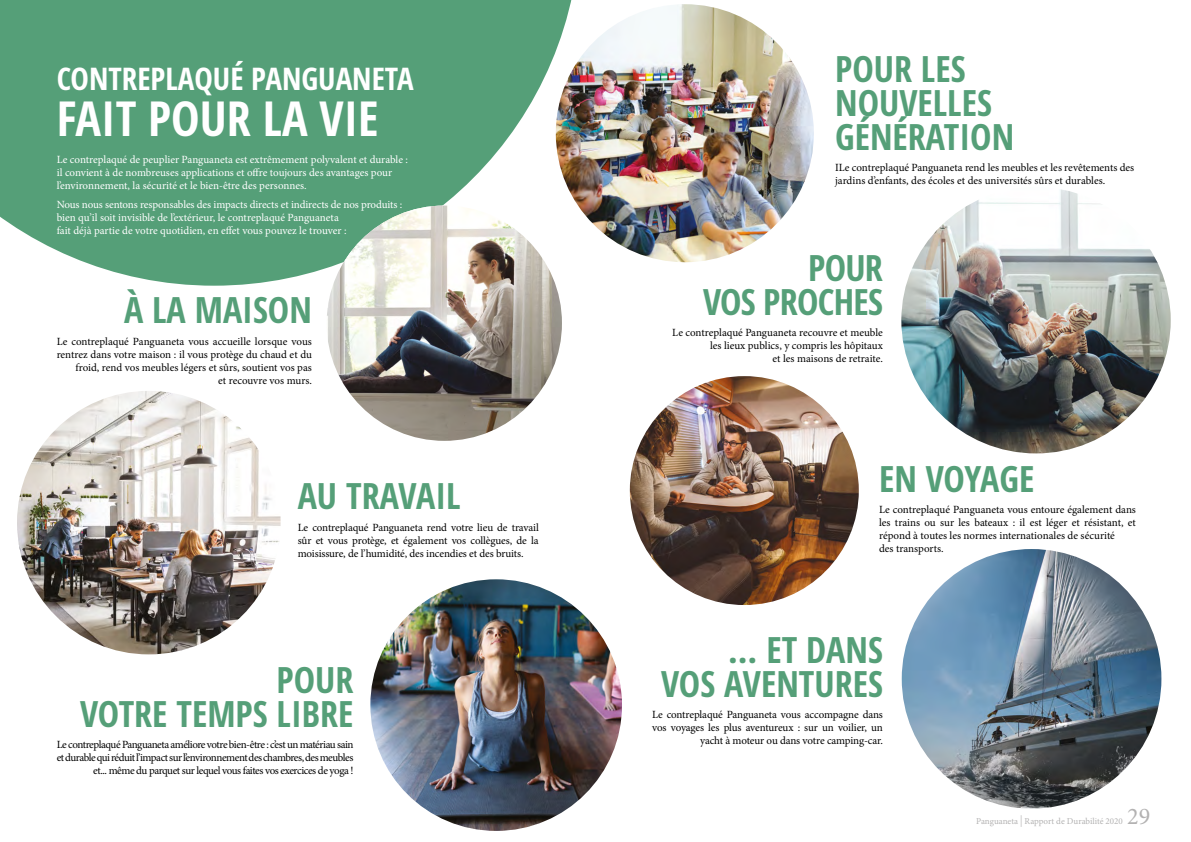
<style>
.page{position:relative;width:1191px;height:842px;background:#fff}
.page>*{position:absolute;margin:0;border:0;box-sizing:border-box;transform-origin:0 0}
.t1{font:700 48px "Germano";color:#fff}
.t2{font:700 36px/34px "Germano";color:#559f78;text-align:right}
.t3{font:700 36px/34px "Germano";letter-spacing:-.02em;color:#559f78;text-align:right}
.t4{font:700 31px "Germano";color:#fff}
.t5{font:24px "Minion Pro";color:#b3b2b2}
.t6{font:11px/13px "Minion Pro";letter-spacing:-.01em;color:#000;text-align:right}
.t7{font:11px/13px "Minion Pro";letter-spacing:-.005em;color:#fff}
.t8{font:11px/13px "Minion Pro";letter-spacing:-.04em;color:#000;text-align:right}
.t9{font:9px "Minion Pro";color:#b3b2b2}
.s1{font-size:11.7px}
</style>
<div class="page">
<svg style="left:0;top:0;width:580px;height:286px;background:#6aab89"></svg>
<img style="left:326px;top:206px;width:236px;height:235px;border-radius:118px">
<img style="left:17px;top:391px;width:264px;height:263px;border-radius:132px">
<img style="left:370px;top:579px;width:252px;height:252px;border-radius:126px">
<img style="left:630px;top:376px;width:228px;height:229px;border-radius:114px">
<img style="left:556px;top:4px;width:258px;height:258px;border-radius:129px">
<img style="left:901px;top:189px;width:269px;height:264px">
<img style="left:901px;top:549px;width:260px;height:260px;border-radius:130px">
<h3 class="t4" style="left:57px;top:57px;width:358px">CONTREPLAQUÉ PANGUANETA</h3>
<h1 class="t1" style="left:57px;top:85px;width:323px">FAIT POUR LA VIE</h1>
<p class="t7" style="left:57px;top:153px;width:353px">Le contreplaqué de peuplier Panguaneta est extrêmement polyvalent et durable : il convient à de nombreuses applications et offre toujours des avantages pour l’environnement, la sécurité et le bien-être des personnes.</p>
<p class="t7" style="left:57px;top:198px;width:347px">Nous nous sentons responsables des impacts directs et indirects de nos produits : bien qu’il soit invisible de l’extérieur, le contreplaqué Panguaneta<br>fait déjà partie de votre quotidien, en effet vous pouvez le trouver :</p>
<h2 class="t2" style="left:124px;top:292px;width:189px">À LA MAISON</h2>
<p class="t6" style="left:57px;top:335px;width:257px">Le contreplaqué Panguaneta vous accueille lorsque vous rentrez dans votre maison : il vous protège du chaud et du froid, rend vos meubles légers et sûrs, soutient vos pas<br>et recouvre vos murs.</p>
<h2 class="t2" style="left:298px;top:478px;width:164px">AU TRAVAIL</h2>
<p class="t6" style="left:298px;top:521px;width:242px;text-align:justify">Le contreplaqué Panguaneta rend votre lieu de travail sûr et vous protège, et également vos collègues, de la moisissure, de l’humidité, des incendies et des bruits.</p>
<h2 class="t2" style="left:80px;top:662px;width:275px">POUR<br>VOTRE TEMPS LIBRE</h2>
<p class="t8" style="left:57px;top:738px;width:298px">Le contreplaqué Panguaneta améliore votre bien-être : c’est un matériau sain et durable qui réduit l’impact sur l’environnement des chambres, des meubles et... même du parquet sur lequel vous faites vos exercices de yoga !</p>
<h2 class="t2" style="left:835px;top:51px;width:181px;text-align:left">POUR LES<br>NOUVELLES<br>GÉNÉRATION</h2>
<p class="t6" style="left:835px;top:161px;width:301px;text-align:left">ILe contreplaqué Panguaneta rend les meubles et les revêtements des jardins d’enfants, des écoles et des universités sûrs et durables.</p>
<h2 class="t3" style="left:703px;top:250px;width:181px">POUR<br>VOS PROCHES</h2>
<p class="t6" style="left:672px;top:326px;width:212px">Le contreplaqué Panguaneta recouvre et meuble les lieux publics, y compris les hôpitaux<br>et les maisons de retraite.</p>
<h2 class="t2" style="left:879px;top:461px;width:157px">EN VOYAGE</h2>
<p class="t6" style="left:879px;top:503px;width:258px;text-align:left">Le contreplaqué Panguaneta vous entoure également dans les trains ou sur les bateaux : il est léger et résistant, et répond à toutes les normes internationales de sécurité<br>des transports.</p>
<h2 class="t2" style="left:661px;top:632px;width:223px">… ET DANS<br>VOS AVENTURES</h2>
<p class="t6" style="left:652px;top:708px;width:232px">Le contreplaqué Panguaneta vous accompagne dans vos voyages les plus aventureux : sur un voilier, un yacht à moteur ou dans votre camping-car.</p>
<p class="t9" style="left:976px;top:815px;width:148px">Panguaneta <span class="s1">|</span> Rapport de Durabilité 2020</p>
<h3 class="t5" style="left:1127px;top:800px;width:25px">29</h3>
</div>
